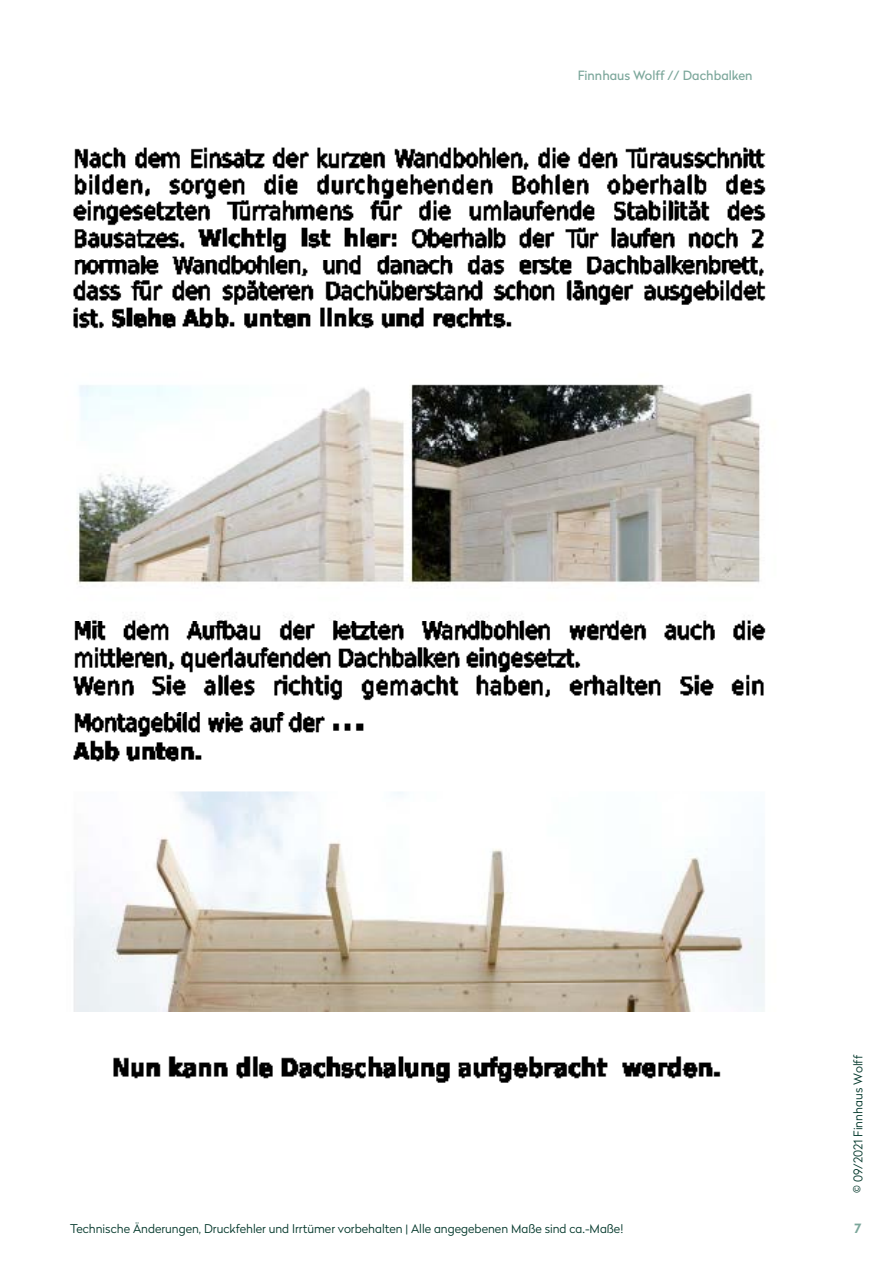
<style>
.page{position:relative;width:893px;height:1263px;background:#fff}
.page>*{position:absolute;margin:0;border:0;box-sizing:border-box;transform-origin:0 0}
.t1{font:12.75px "Radikal";color:#7ca79b}
.t2{font:700 12.75px "Radikal";color:#7ca79b}
.t3{font:300 12px "Radikal";color:#003629}
</style>
<div class="page">
<img style="left:73px;top:147px;width:693px;height:865px">
<img style="left:113px;top:1056px;width:608px;height:27px">
<p class="t1" style="left:578px;top:67px;width:176px">Finnhaus Wolff // Dachbalken</p>
<p class="t3" style="left:850px;top:1193px;width:139px;rotate:-90deg">© 09/2021 Finnhaus Wolff</p>
<p class="t3" style="left:70px;top:1220px;width:555px">Technische Änderungen, Druckfehler und Irrtümer vorbehalten | Alle angegebenen Maße sind ca.-Maße!</p>
<p class="t2" style="left:854px;top:1219px;width:8px">7</p>
</div>
